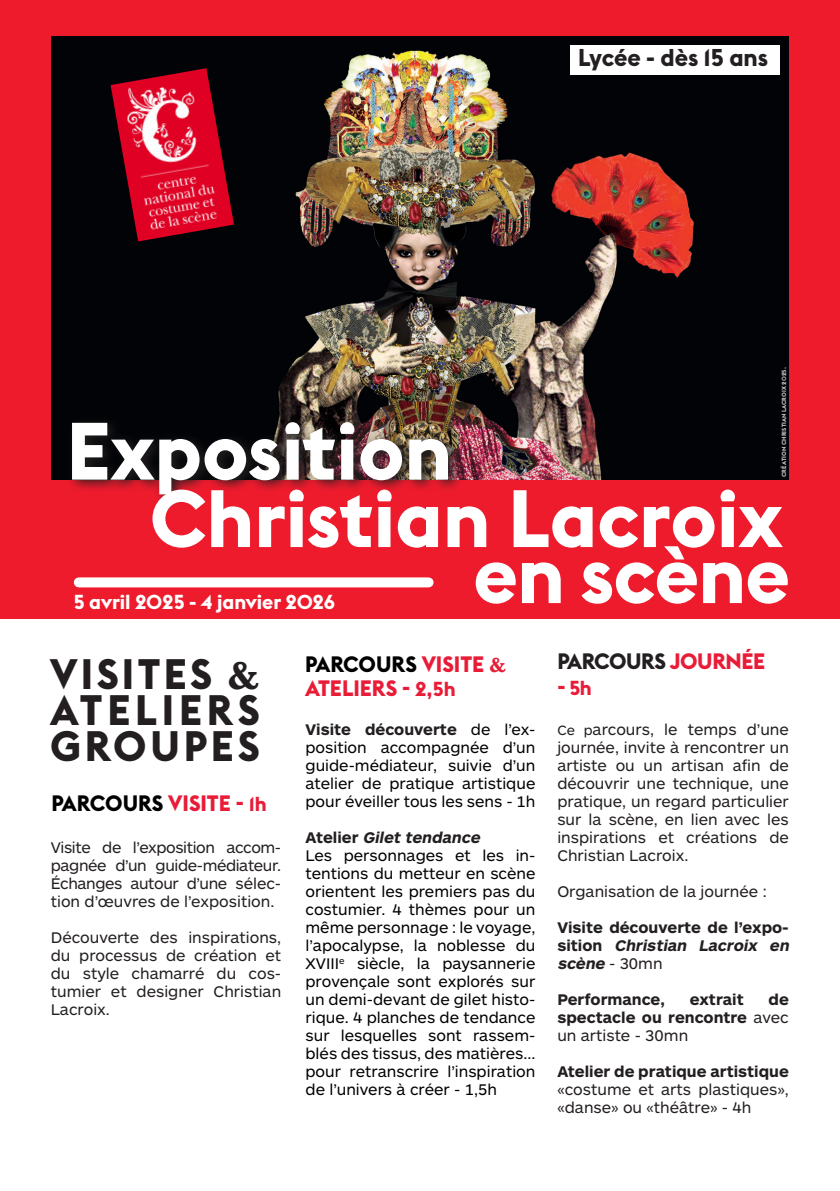
<style>
.page{position:relative;width:840px;height:1191px;background:#fff}
.page>*{position:absolute;margin:0;border:0;box-sizing:border-box;transform-origin:0 0}
.t1{font:700 80px "Euclid BP";color:#fff}
.t2{font:700 42px "Euclid BP";letter-spacing:.09em;color:#231f20}
.t3{font:700 42px "Euclid BP";letter-spacing:.115em;color:#231f20}
.t4{font:700 24px "Euclid BP";color:#231f20}
.t5{font:700 22px/24px "Euclid BP";color:#e91c38}
.t6{font:700 22px "Euclid BP";color:#000}
.t7{font:700 22px "Euclid BP";letter-spacing:-.02em;color:#231f20}
.t8{font:700 20px "Euclid BP";color:#fff}
.t9{font:700 20px "Euclid BP";color:#e91c38}
.t10{font:16px/18px "ARS Maquette Pro";color:#231f20;text-align:justify}
.t11{font:16px/18px "ARS Maquette Pro";color:#000;text-align:justify}
.t12{font:700 16px/18px "ARS Maquette Pro";color:#231f20}
.t13{font:italic 700 16px "ARS Maquette Pro";color:#231f20}
.t14{font:700 6px "Euclid BP";letter-spacing:.02em;color:#fff}
.s1{color:#000}
.s2{font-family:"Baskerville"}
.s3{font-size:20px}
.s4{color:#e91c38}
.s5{font-weight:700;color:#231f20}
.s6{font-style:normal}
.s7{font-size:22px}
.s8{font-size:14px}
.s9{font-style:italic}
.s10{font-weight:400}
.s11{font-size:20px;color:#e91c38}
.s12{font-weight:700}
</style>
<div class="page">
<div style="left:0;top:0;width:839px;height:618px;background:#ee1b2d"></div>
<img style="left:51px;top:37px;width:737px;height:443px">
<img style="left:66px;top:414px;width:398px;height:90px">
<div style="left:79px;top:577px;width:349px;height:10px;background:#fff"></div>
<img style="left:110px;top:68px;width:124px;height:173px">
<div style="left:570px;top:45px;width:209px;height:30px;background:#fff"></div>
<p class="t4" style="left:578px;top:43px;width:191px">Lycée - dès 15 ans</p>
<p class="t14" style="left:779px;top:477px;width:111px;rotate:-90deg">CRÉATION CHRISTIAN LACROIX 2025.</p>
<p class="t1" style="left:150px;top:468px;width:634px">Christian Lacroix</p>
<p class="t1" style="left:473px;top:524px;width:318px">en scène</p>
<p class="t1" style="left:67px;top:400px;width:387px">Exposition</p>
<p class="t8" style="left:74px;top:589px;width:262px">5 avril 2025 - 4 janvier 2026</p>
<p class="t5" style="left:305px;top:652px;width:202px"><span class="s1">PARCOURS</span> VISITE <span class="s2">&amp;<br></span>ATELIERS - <span class="s3">2,5h</span></p>
<p class="t7" style="left:557px;top:647px;width:209px">PARCOURS <span class="s4">JOURNÉE</span></p>
<p class="t2" style="left:50px;top:647px;width:211px">VISITES <span class="s2">&amp;</span></p>
<p class="t3" style="left:50px;top:683px;width:211px">ATELIERS</p>
<p class="t2" style="left:50px;top:719px;width:211px">GROUPES</p>
<p class="t11" style="left:305px;top:720px;width:231px"><span class="s5">Visite découverte</span> de l’ex&shy;position accompagnée d’un guide-médiateur, suivie d’un atelier de pratique artistique pour éveiller tous les sens - 1h</p>
<p class="t13" style="left:305px;top:827px;width:179px"><span class="s6">At e l i e r</span> Gilet tendance</p>
<p class="t11" style="left:305px;top:846px;width:231px">Les personnages et les in&shy;tentions du metteur en scène orientent les premiers pas du costumier. 4 thèmes pour un même personnage : le voyage, l’apocalypse, la noblesse du XVIII<sup>e</sup> siècle, la paysannerie provençale sont explorés sur un demi-devant de gilet histo&shy;rique. 4 planches de tendance sur lesquelles sont rassem&shy;blés des tissus, des matières... pour retranscrire l’inspiration de l’univers à créer - 1,5h</p>
<p class="t9" style="left:557px;top:675px;width:36px"><span class="s7">-</span> 5h</p>
<p class="t10" style="left:557px;top:720px;width:233px"><span class="s8">Ce p</span>arcours, le temps d’une journée, invite à rencontrer un artiste ou un artisan afin de découvrir une technique, une pratique, un regard particulier sur la scène, en lien avec les inspirations et créations de Christian Lacroix.</p>
<p class="t10" style="left:557px;top:882px;width:211px">Organisation de la journée :</p>
<p class="t12" style="left:557px;top:918px;width:236px">Visite découverte de l’expo&shy;s i t i o n <span class="s9">Christian Lacroix en scène</span> <span class="s10">- 3 0 m n</span></p>
<p class="t12" style="left:557px;top:990px;width:109px">Performance,</p>
<p class="t12" style="left:689px;top:990px;width:55px">extrait</p>
<p class="t6" style="left:52px;top:788px;width:217px">PARCOURS <span class="s4">VISITE -</span> <span class="s11">1h</span></p>
<p class="t10" style="left:51px;top:837px;width:232px">Visite de l’exposition accom&shy;pagnée d’un guide-médiateur.<br>Échanges autour d’une sélec&shy;tion d’œuvres de l’exposition.</p>
<p class="t10" style="left:51px;top:927px;width:232px">Découverte des inspirations, du processus de création et du style chamarré du cos&shy;tumier et designer Christian Lacroix.</p>
<p class="t12" style="left:557px;top:990px;width:233px;text-align:justify;text-indent:211px">de spectacle ou rencontre <span class="s10">avec un artiste - 30mn</span></p>
<p class="t10" style="left:557px;top:1062px;width:233px"><span class="s12">Atelier de pratique artistique </span>«costume et arts plastiques», «danse» ou «théâtre» - 4h</p>
</div>
